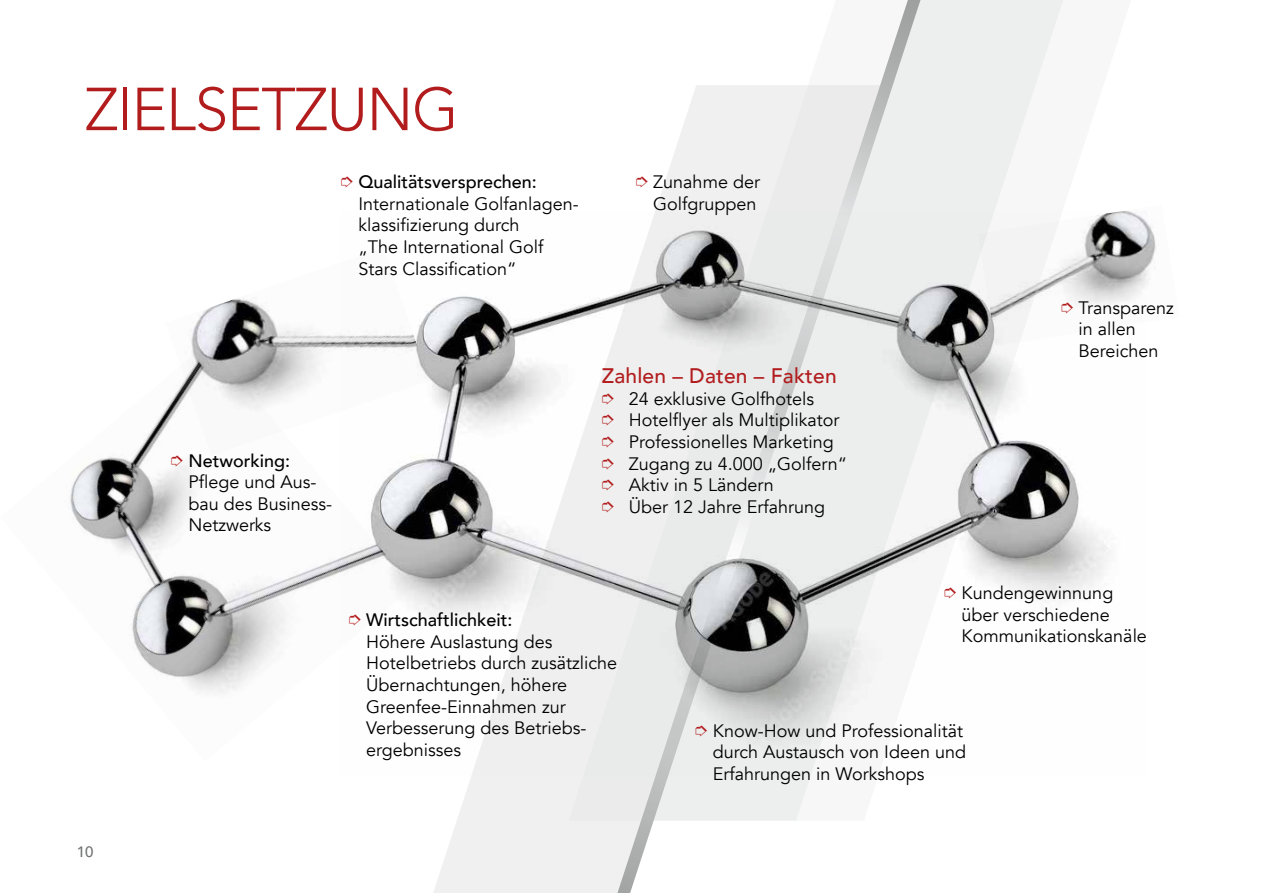
<style>
.page{position:relative;width:1263px;height:893px;background:#fff}
.page>*{position:absolute;margin:0;border:0;box-sizing:border-box;transform-origin:0 0}
.t1{font:300 60px "Avenir";letter-spacing:-.02em;color:#b21c1d}
.t2{font:500 21px "Avenir";letter-spacing:.01em;color:#b21c1d}
.t3{font:18px/21.6px "Avenir";color:#000}
.t4{font:500 18px "Avenir";color:#000}
.t5{font:500 15px "Avenir";color:#6f7070}
</style>
<div class="page">
<svg style="left:932px;top:0;width:131px;height:213px;fill:#edeeee"></svg>
<svg style="left:433px;top:776px;width:173px;height:117px;fill:#f0f0f0"></svg>
<svg style="left:606px;top:0;width:326px;height:893px"></svg>
<img style="left:413px;top:213px;width:698px;height:563px">
<img style="left:70px;top:409px;width:343px;height:284px">
<img style="left:978px;top:205px;width:178px;height:141px">
<img style="left:166px;top:248px;width:263px;height:207px">
<svg style="left:602px;top:393px;width:12px;height:11px"></svg>
<svg style="left:602px;top:414px;width:12px;height:12px"></svg>
<svg style="left:602px;top:436px;width:12px;height:11px"></svg>
<svg style="left:602px;top:458px;width:12px;height:11px"></svg>
<svg style="left:602px;top:479px;width:12px;height:11px"></svg>
<svg style="left:602px;top:501px;width:12px;height:11px"></svg>
<svg style="left:349px;top:614px;width:12px;height:11px"></svg>
<svg style="left:636px;top:176px;width:12px;height:11px"></svg>
<svg style="left:1061px;top:302px;width:12px;height:11px"></svg>
<svg style="left:696px;top:725px;width:11px;height:11px"></svg>
<svg style="left:171px;top:455px;width:12px;height:11px"></svg>
<svg style="left:945px;top:587px;width:11px;height:11px"></svg>
<h1 class="t1" style="left:85px;top:74px;width:375px">ZIELSETZUNG</h1>
<p class="t4" style="left:358px;top:166px;width:180px">Qualitätsversprechen:</p>
<p class="t3" style="left:358px;top:193px;width:222px">Internationale Golfanlagen&shy;klassifizierung durch<br>„The International Golf<br>Stars Classification“</p>
<p class="t3" style="left:653px;top:171px;width:108px">Zunahme der<br>Golfgruppen</p>
<p class="t4" style="left:188px;top:445px;width:103px">Networking:</p>
<p class="t3" style="left:188px;top:472px;width:145px">Pflege und Aus&shy;bau des Business-<br>Netzwerks</p>
<p class="t2" style="left:602px;top:358px;width:236px">Zahlen – Daten – Fakten</p>
<p class="t3" style="left:629px;top:388px;width:220px">24 exklusive Golfhotels<br>Hotelflyer als Multiplikator<br>Professionelles Marketing<br>Zugang zu 4.000 „Golfern“<br>Aktiv in 5 Ländern<br>Über 12 Jahre Erfahrung</p>
<p class="t3" style="left:1078px;top:297px;width:97px">Transparenz in allen<br>Bereichen</p>
<p class="t5" style="left:77px;top:839px;width:18px">10</p>
<p class="t4" style="left:366px;top:604px;width:148px">Wirtschaftlichkeit:</p>
<p class="t3" style="left:366px;top:631px;width:252px">Höhere Auslastung des<br>Hotelbetriebs durch zusätzliche<br>Übernachtungen, höhere<br>Greenfee-Einnahmen zur<br>Verbesserung des Betriebs&shy;ergebnisses</p>
<p class="t3" style="left:961px;top:582px;width:187px">Kundengewinnung über verschiedene<br>Kommunikationskanäle</p>
<p class="t3" style="left:713px;top:720px;width:255px">Know-How und Professionalität durch Austausch von Ideen und<br>Erfahrungen in Workshops</p>
</div>
